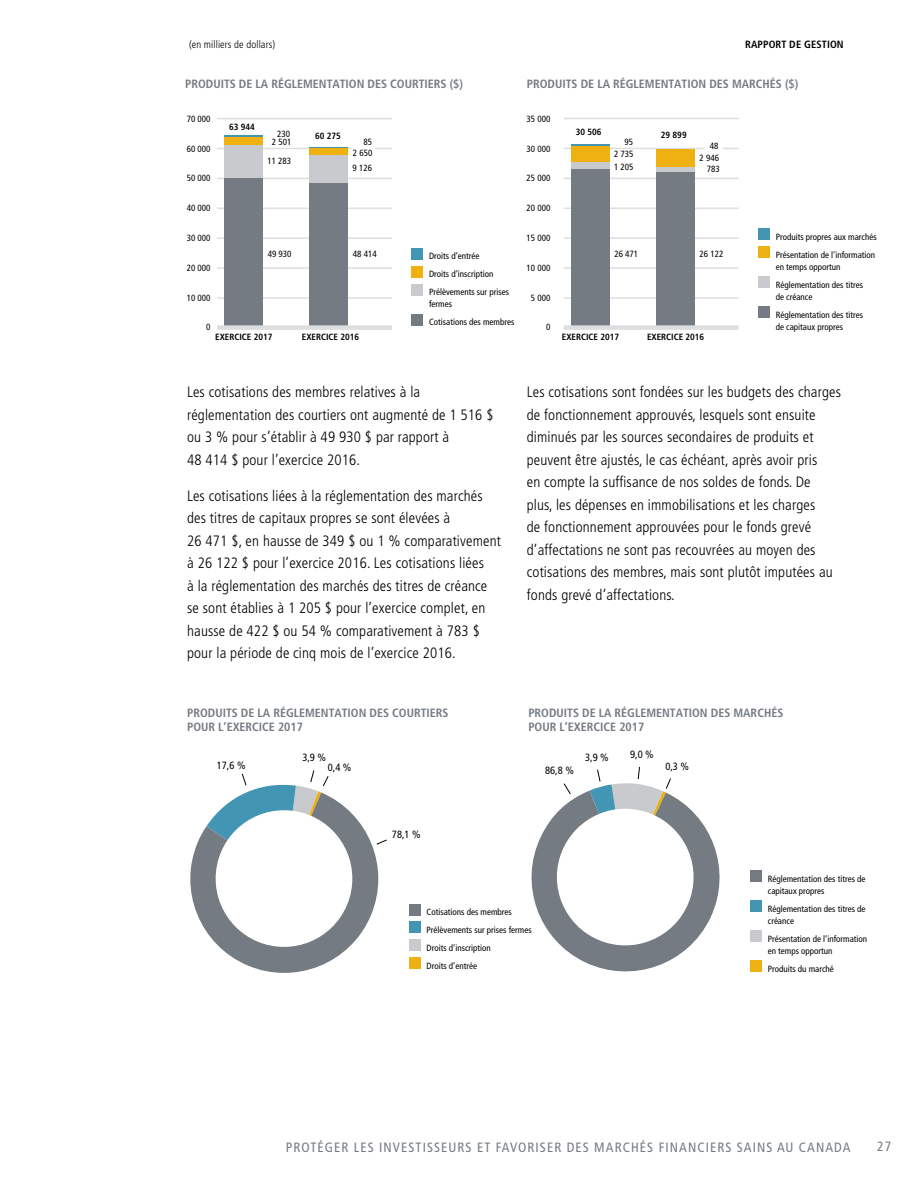
<style>
.page{position:relative;width:918px;height:1188px;background:#fff}
.page>*{position:absolute;margin:0;border:0;box-sizing:border-box;transform-origin:0 0}
.t1{font:300 condensed 15px/22.5px "Frutiger";letter-spacing:.01em;color:#000}
.t2{font:condensed 13.5px "Frutiger";letter-spacing:.08em;color:#757b82}
.t3{font:700 condensed 12px/14.4px "Frutiger";color:#757b82}
.t4{font:condensed 10.5px "Frutiger";color:#000}
.t5{font:300 condensed 10.5px "Frutiger";letter-spacing:.01em;color:#000}
.t6{font:700 condensed 10.5px "Frutiger";letter-spacing:.01em;color:#000}
.t7{font:condensed 9px/18px "Frutiger";color:#000}
.t8{font:700 condensed 9px "Frutiger";color:#000}
</style>
<div class="page">
<hr style="left:217px;top:178px;width:175px;height:1px;background:#dcdee0">
<hr style="left:217px;top:148px;width:175px;height:1px;background:#dcdee0">
<hr style="left:217px;top:297px;width:175px;height:2px;background:#dcdee0">
<hr style="left:217px;top:267px;width:175px;height:2px;background:#dcdee0">
<hr style="left:217px;top:208px;width:175px;height:1px;background:#dcdee0">
<hr style="left:217px;top:237px;width:175px;height:2px;background:#dcdee0">
<hr style="left:217px;top:118px;width:175px;height:1px;background:#dcdee0">
<div style="left:352px;top:146px;width:23px;height:12px;background:#fff"></div>
<div style="left:412px;top:284px;width:11px;height:12px;background:#c8cacd"></div>
<div style="left:412px;top:266px;width:11px;height:12px;background:#eeb111"></div>
<div style="left:412px;top:314px;width:11px;height:11px;background:#757b82"></div>
<div style="left:412px;top:248px;width:11px;height:12px;background:#4296b4"></div>
<hr style="left:225px;top:135px;width:38px;height:2px;background:#4296b4">
<hr style="left:310px;top:147px;width:38px;height:1px;background:#4296b4">
<div style="left:225px;top:137px;width:38px;height:8px;background:#eeb111"></div>
<div style="left:310px;top:148px;width:38px;height:8px;background:#eeb111"></div>
<div style="left:225px;top:145px;width:38px;height:34px;background:#c8cacd"></div>
<div style="left:310px;top:156px;width:38px;height:27px;background:#c8cacd"></div>
<div style="left:225px;top:179px;width:38px;height:148px;background:#757b82"></div>
<div style="left:310px;top:183px;width:38px;height:144px;background:#757b82"></div>
<div style="left:217px;top:325px;width:175px;height:5px;background:#dcdee0"></div>
<hr style="left:564px;top:178px;width:175px;height:1px;background:#dcdee0">
<hr style="left:564px;top:148px;width:175px;height:1px;background:#dcdee0">
<hr style="left:564px;top:297px;width:175px;height:2px;background:#dcdee0">
<hr style="left:564px;top:267px;width:175px;height:2px;background:#dcdee0">
<hr style="left:564px;top:208px;width:175px;height:1px;background:#dcdee0">
<hr style="left:564px;top:237px;width:175px;height:2px;background:#dcdee0">
<hr style="left:564px;top:118px;width:175px;height:1px;background:#dcdee0">
<div style="left:705px;top:139px;width:18px;height:14px;background:#fff"></div>
<div style="left:758px;top:276px;width:12px;height:12px;background:#c8cacd"></div>
<div style="left:758px;top:246px;width:12px;height:12px;background:#eeb111"></div>
<div style="left:758px;top:306px;width:12px;height:12px;background:#757b82"></div>
<div style="left:758px;top:228px;width:12px;height:12px;background:#4296b4"></div>
<hr style="left:571px;top:145px;width:39px;height:1px;background:#4296b4">
<div style="left:571px;top:146px;width:39px;height:16px;background:#eeb111"></div>
<div style="left:656px;top:149px;width:39px;height:18px;background:#eeb111"></div>
<div style="left:571px;top:162px;width:39px;height:8px;background:#c8cacd"></div>
<div style="left:656px;top:167px;width:39px;height:5px;background:#c8cacd"></div>
<div style="left:571px;top:170px;width:39px;height:157px;background:#757b82"></div>
<div style="left:656px;top:172px;width:39px;height:155px;background:#757b82"></div>
<div style="left:564px;top:325px;width:175px;height:5px;background:#dcdee0"></div>
<svg style="left:190px;top:770px;width:197px;height:203px"></svg>
<div style="left:409px;top:940px;width:12px;height:11px;background:#c8cacd"></div>
<div style="left:409px;top:922px;width:12px;height:11px;background:#4296b4"></div>
<div style="left:409px;top:958px;width:12px;height:11px;background:#eeb111"></div>
<div style="left:409px;top:904px;width:12px;height:11px;background:#757b82"></div>
<svg style="left:531px;top:767px;width:189px;height:205px"></svg>
<div style="left:750px;top:930px;width:12px;height:12px;background:#c8cacd"></div>
<div style="left:750px;top:900px;width:12px;height:12px;background:#4296b4"></div>
<div style="left:750px;top:960px;width:12px;height:12px;background:#eeb111"></div>
<div style="left:750px;top:870px;width:12px;height:12px;background:#757b82"></div>
<p class="t5" style="left:189px;top:39px;width:88px">(en milliers de dollars)</p>
<p class="t6" style="left:745px;top:39px;width:100px">RAPPORT DE GESTION</p>
<p class="t3" style="left:185px;top:77px;width:279px">PRODUITS DE LA RÉGLEMENTATION DES COURTIERS ($)</p>
<p class="t3" style="left:527px;top:77px;width:273px">PRODUITS DE LA RÉGLEMENTATION DES MARCHÉS ($)</p>
<p class="t7" style="left:187px;top:110px;width:25px">70 000</p>
<p class="t7" style="left:187px;top:139px;width:25px">60 000</p>
<p class="t8" style="left:229px;top:121px;width:27px">63 944</p>
<p class="t7" style="left:277px;top:125px;width:14px">230</p>
<p class="t7" style="left:272px;top:133px;width:21px">2 501</p>
<p class="t7" style="left:267px;top:152px;width:25px">11 283</p>
<p class="t8" style="left:315px;top:130px;width:27px">60 275</p>
<p class="t7" style="left:363px;top:133px;width:10px">85</p>
<p class="t7" style="left:353px;top:144px;width:21px">2 650</p>
<p class="t7" style="left:353px;top:159px;width:21px">9 126</p>
<p class="t7" style="left:527px;top:110px;width:25px">35 000</p>
<p class="t7" style="left:527px;top:139px;width:25px">30 000</p>
<p class="t8" style="left:576px;top:127px;width:27px">30 506</p>
<p class="t8" style="left:661px;top:130px;width:27px">29 899</p>
<p class="t7" style="left:625px;top:133px;width:10px">95</p>
<p class="t7" style="left:710px;top:137px;width:10px">48</p>
<p class="t7" style="left:614px;top:145px;width:21px">2 735</p>
<p class="t7" style="left:700px;top:149px;width:21px">2 946</p>
<p class="t7" style="left:614px;top:158px;width:21px">1 205</p>
<p class="t7" style="left:707px;top:160px;width:14px">783</p>
<p class="t7" style="left:187px;top:169px;width:25px">50 000</p>
<p class="t7" style="left:527px;top:169px;width:25px">25 000</p>
<p class="t7" style="left:187px;top:199px;width:25px">40 000</p>
<p class="t7" style="left:527px;top:199px;width:25px">20 000</p>
<p class="t7" style="left:187px;top:229px;width:25px">30 000</p>
<p class="t7" style="left:527px;top:229px;width:25px">15 000</p>
<p class="t7" style="left:187px;top:259px;width:25px">20 000</p>
<p class="t7" style="left:187px;top:289px;width:25px">10 000</p>
<p class="t7" style="left:206px;top:318px;width:6px">0</p>
<p class="t7" style="left:268px;top:245px;width:25px">49 930</p>
<p class="t7" style="left:353px;top:245px;width:25px">48 414</p>
<p class="t7" style="left:429px;top:247px;width:81px">Droits d’entrée<br>Droits d’inscription<br>Prélèvements sur prises</p>
<p class="t7" style="left:429px;top:295px;width:87px">fermes<br>Cotisations des membres</p>
<p class="t7" style="left:527px;top:259px;width:25px">10 000</p>
<p class="t7" style="left:531px;top:289px;width:21px">5 000</p>
<p class="t7" style="left:546px;top:318px;width:6px">0</p>
<p class="t7" style="left:614px;top:245px;width:25px">26 471</p>
<p class="t7" style="left:700px;top:245px;width:25px">26 122</p>
<p class="t7" style="left:776px;top:228px;width:102px">Produits propres aux marchés<br>Présentation de l’information</p>
<p class="t7" style="left:776px;top:258px;width:89px">en temps opportun<br>Réglementation des titres</p>
<p class="t7" style="left:776px;top:288px;width:89px">de créance<br>Réglementation des titres</p>
<p class="t7" style="left:776px;top:318px;width:69px">de capitaux propres</p>
<p class="t8" style="left:215px;top:332px;width:59px">EXERCICE 2017</p>
<p class="t8" style="left:302px;top:332px;width:59px">EXERCICE 2016</p>
<p class="t8" style="left:562px;top:332px;width:59px">EXERCICE 2017</p>
<p class="t8" style="left:647px;top:332px;width:59px">EXERCICE 2016</p>
<p class="t1" style="left:187px;top:381px;width:308px">Les cotisations des membres relatives à la réglementation des courtiers ont augmenté de 1 516 $ ou 3 % pour s’établir à 49 930 $ par rapport à<br>48 414 $ pour l’exercice 2016.</p>
<p class="t1" style="left:187px;top:484px;width:315px">Les cotisations liées à la réglementation des marchés des titres de capitaux propres se sont élevées à<br>26 471 $, en hausse de 349 $ ou 1 % comparativement à 26 122 $ pour l’exercice 2016. Les cotisations liées<br>à la réglementation des marchés des titres de créance se sont établies à 1 205 $ pour l’exercice complet, en hausse de 422 $ ou 54 % comparativement à 783 $ pour la période de cinq mois de l’exercice 2016.</p>
<p class="t1" style="left:527px;top:381px;width:316px">Les cotisations sont fondées sur les budgets des charges de fonctionnement approuvés, lesquels sont ensuite diminués par les sources secondaires de produits et peuvent être ajustés, le cas échéant, après avoir pris<br>en compte la suffisance de nos soldes de fonds. De<br>plus, les dépenses en immobilisations et les charges<br>de fonctionnement approuvées pour le fonds grevé d’affectations ne sont pas recouvrées au moyen des cotisations des membres, mais sont plutôt imputées au fonds grevé d’affectations.</p>
<p class="t3" style="left:187px;top:706px;width:263px">PRODUITS DE LA RÉGLEMENTATION DES COURTIERS<br>POUR L’EXERCICE 2017</p>
<p class="t3" style="left:528px;top:705px;width:256px">PRODUITS DE LA RÉGLEMENTATION DES MARCHÉS<br>POUR L’EXERCICE 2017</p>
<p class="t4" style="left:217px;top:759px;width:30px">17,6 %</p>
<p class="t4" style="left:302px;top:751px;width:25px">3,9 %</p>
<p class="t4" style="left:328px;top:761px;width:25px">0,4 %</p>
<p class="t4" style="left:545px;top:764px;width:30px">86,8 %</p>
<p class="t4" style="left:585px;top:751px;width:25px">3,9 %</p>
<p class="t4" style="left:630px;top:748px;width:25px">9,0 %</p>
<p class="t4" style="left:665px;top:760px;width:25px">0,3 %</p>
<p class="t4" style="left:392px;top:828px;width:30px">78,1 %</p>
<p class="t7" style="left:427px;top:903px;width:107px">Cotisations des membres<br>Prélèvements sur prises fermes<br>Droits d’inscription<br>Droits d’entrée</p>
<p class="t7" style="left:768px;top:873px;width:99px;line-height:12px">Réglementation des titres de capitaux propres</p>
<p class="t7" style="left:768px;top:903px;width:99px;line-height:12px">Réglementation des titres de créance</p>
<p class="t7" style="left:768px;top:933px;width:101px;line-height:12px">Présentation de l’information en temps opportun</p>
<p class="t7" style="left:768px;top:960px;width:68px">Produits du marché</p>
<p class="t2" style="left:286px;top:1139px;width:566px">PROTÉGER LES INVESTISSEURS ET FAVORISER DES MARCHÉS FINANCIERS SAINS AU CANADA</p>
<p class="t2" style="left:877px;top:1139px;width:16px">27</p>
</div>
